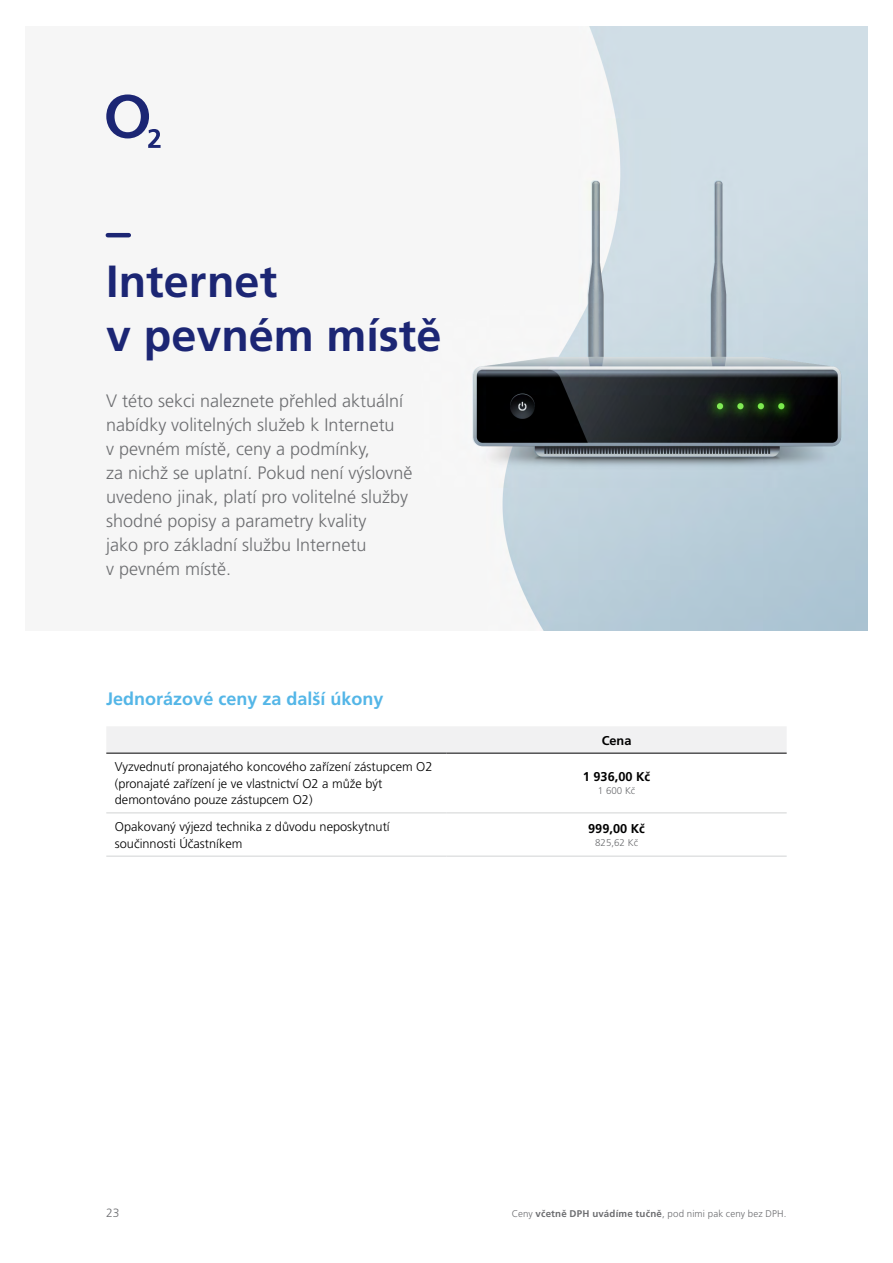
<style>
.page{position:relative;width:893px;height:1263px;background:#fff}
.page>*{position:absolute;margin:0;border:0;box-sizing:border-box;transform-origin:0 0}
.t1{font:700 45px/54px "Frutiger CE";color:#1c2674}
.t2{font:300 18px/24px "Frutiger CE";color:#6d6e71}
.t3{font:700 18px "Frutiger CE";color:#54b6e7}
.t4{font:300 12.75px/16.5px "Frutiger CE";color:#000}
.t5{font:700 12.75px "Frutiger CE";color:#000}
.t6{font:300 12px "Frutiger CE";color:#6d6e71}
.t7{font:300 9.75px "Frutiger CE";letter-spacing:.01em;color:#6d6e71}
.s1{font-weight:700}
</style>
<div class="page">
<img style="left:105px;top:27px;width:762px;height:603px">
<svg style="left:106px;top:82px;width:55px;height:66px"></svg>
<hr style="left:108px;top:233px;width:21px;height:4px;background:#1c2674">
<div style="left:106px;top:727px;width:681px;height:26px;background:#f1f1f2"></div>
<hr style="left:106px;top:753px;width:340px;height:1px;background:#000">
<hr style="left:446px;top:753px;width:341px;height:1px;background:#000">
<hr style="left:106px;top:813px;width:340px;height:1px;background:#d1d3d4">
<hr style="left:446px;top:813px;width:341px;height:1px;background:#d1d3d4">
<hr style="left:106px;top:856px;width:340px;height:1px;background:#d1d3d4">
<hr style="left:446px;top:856px;width:341px;height:1px;background:#d1d3d4">
<h1 class="t1" style="left:106px;top:254px;width:337px">Internet<br>v pevném místě</h1>
<p class="t2" style="left:106px;top:388px;width:308px">V této sekci naleznete přehled aktuální nabídky volitelných služeb k Internetu<br>v pevném místě, ceny a podmínky,<br>za nichž se uplatní. Pokud není výslovně uvedeno jinak, platí pro volitelné služby shodné popisy a parametry kvality<br>jako pro základní službu Internetu<br>v pevném místě.</p>
<p class="t3" style="left:106px;top:688px;width:279px">Jednorázové ceny za další úkony</p>
<p class="t5" style="left:602px;top:733px;width:31px">Cena</p>
<p class="t4" style="left:115px;top:758px;width:319px">Vyzvednutí pronajatého koncového zařízení zástupcem O2 (pronajaté zařízení je ve vlastnictví O2 a může být demontováno pouze zástupcem O2)</p>
<p class="t5" style="left:583px;top:770px;width:69px">1 936,00 Kč</p>
<p class="t7" style="left:598px;top:785px;width:39px">1 600 Kč</p>
<p class="t4" style="left:115px;top:818px;width:276px">Opakovaný výjezd technika z důvodu neposkytnutí součinnosti Účastníkem</p>
<p class="t5" style="left:588px;top:821px;width:58px">999,00 Kč</p>
<p class="t7" style="left:595px;top:837px;width:44px">825,62 Kč</p>
<p class="t6" style="left:106px;top:1206px;width:15px">23</p>
<p class="t7" style="left:512px;top:1208px;width:276px">Ceny <span class="s1">včetně DPH uvádíme tučně</span>, pod nimi pak ceny bez DPH.</p>
</div>
